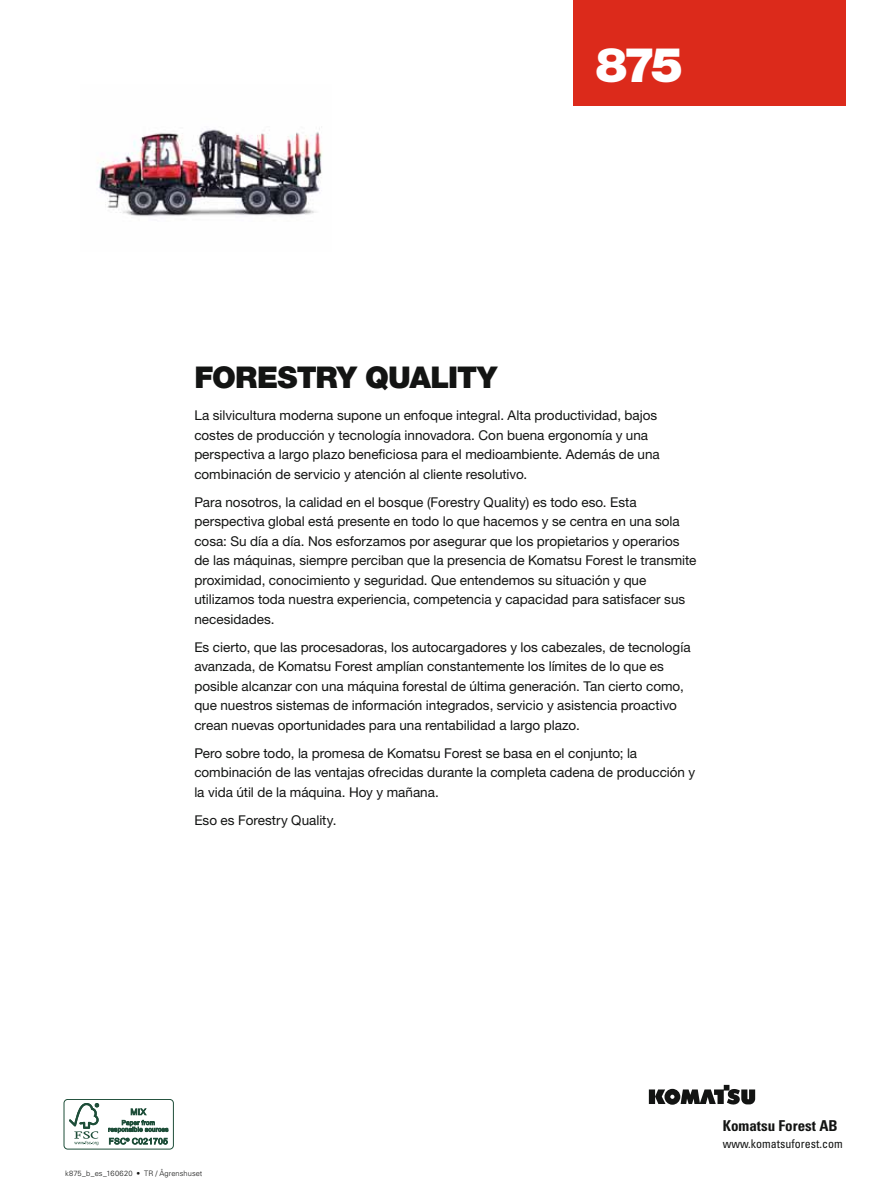
<style>
.page{position:relative;width:893px;height:1191px;background:#fff}
.page>*{position:absolute;margin:0;border:0;box-sizing:border-box;transform-origin:0 0}
.t1{font:900 48px "Helvetica Neue LT Std";color:#fff}
.t2{font:900 30px "Helvetica Neue LT Std";letter-spacing:-.03em;color:#131413}
.t3{font:700 condensed 15px "Univers";color:#131413}
.t4{font:13.5px/19.5px "Helvetica Neue LT Std";color:#131413}
.t5{font:condensed 12px "Univers";color:#131413}
.t6{font:300 7.5px "Univers";letter-spacing:.01em;color:#131413}
</style>
<div class="page">
<div style="left:574px;top:0;width:272px;height:106px;background:#dc2a1b"></div>
<div style="left:64px;top:1099px;width:110px;height:50px;border:1px solid #1e4e39;border-radius:4px"></div>
<svg style="left:69px;top:1103px;width:30px;height:42px"></svg>
<svg style="left:108px;top:1108px;width:60px;height:36px"></svg>
<svg style="left:649px;top:1084px;width:106px;height:20px"></svg>
<img style="left:97px;top:128px;width:225px;height:89px">
<h1 class="t1" style="left:595px;top:38px;width:89px">875</h1>
<h2 class="t2" style="left:194px;top:360px;width:304px">FORESTRY QUALITY</h2>
<p class="t4" style="left:194px;top:407px;width:467px">La silvicultura moderna supone un enfoque integral. Alta productividad, bajos costes de producción y tecnología innovadora. Con buena ergonomía y una perspectiva a largo plazo beneficiosa para el medioambiente. Además de una combinación de servicio y atención al cliente resolutivo.</p>
<p class="t4" style="left:194px;top:493px;width:504px">Para nosotros, la calidad en el bosque (Forestry Quality) es todo eso. Esta perspectiva global está presente en todo lo que hacemos y se centra en una sola cosa: Su día a día. Nos esforzamos por asegurar que los propietarios y operarios de las máquinas, siempre perciban que la presencia de Komatsu Forest le transmite proximidad, conocimiento y seguridad. Que entendemos su situación y que utilizamos toda nuestra experiencia, competencia y capacidad para satisfacer sus necesidades.</p>
<p class="t4" style="left:194px;top:638px;width:498px">Es cierto, que las procesadoras, los autocargadores y los cabezales, de tecnología avanzada, de Komatsu Forest amplían constantemente los límites de lo que es posible alcanzar con una máquina forestal de última generación. Tan cierto como, que nuestros sistemas de información integrados, servicio y asistencia proactivo crean nuevas oportunidades para una rentabilidad a largo plazo.</p>
<p class="t4" style="left:194px;top:744px;width:502px">Pero sobre todo, la promesa de Komatsu Forest se basa en el conjunto; la combinación de las ventajas ofrecidas durante la completa cadena de producción y la vida útil de la máquina. Hoy y mañana.</p>
<p class="t4" style="left:194px;top:811px;width:144px">Eso es Forestry Quality.</p>
<p class="t6" style="left:65px;top:1170px;width:139px">k875_b_es_160620 • TR / Ågrenshuset</p>
<p class="t3" style="left:723px;top:1119px;width:116px">Komatsu Forest AB</p>
<p class="t5" style="left:723px;top:1139px;width:122px">www.komatsuforest.com</p>
</div>
